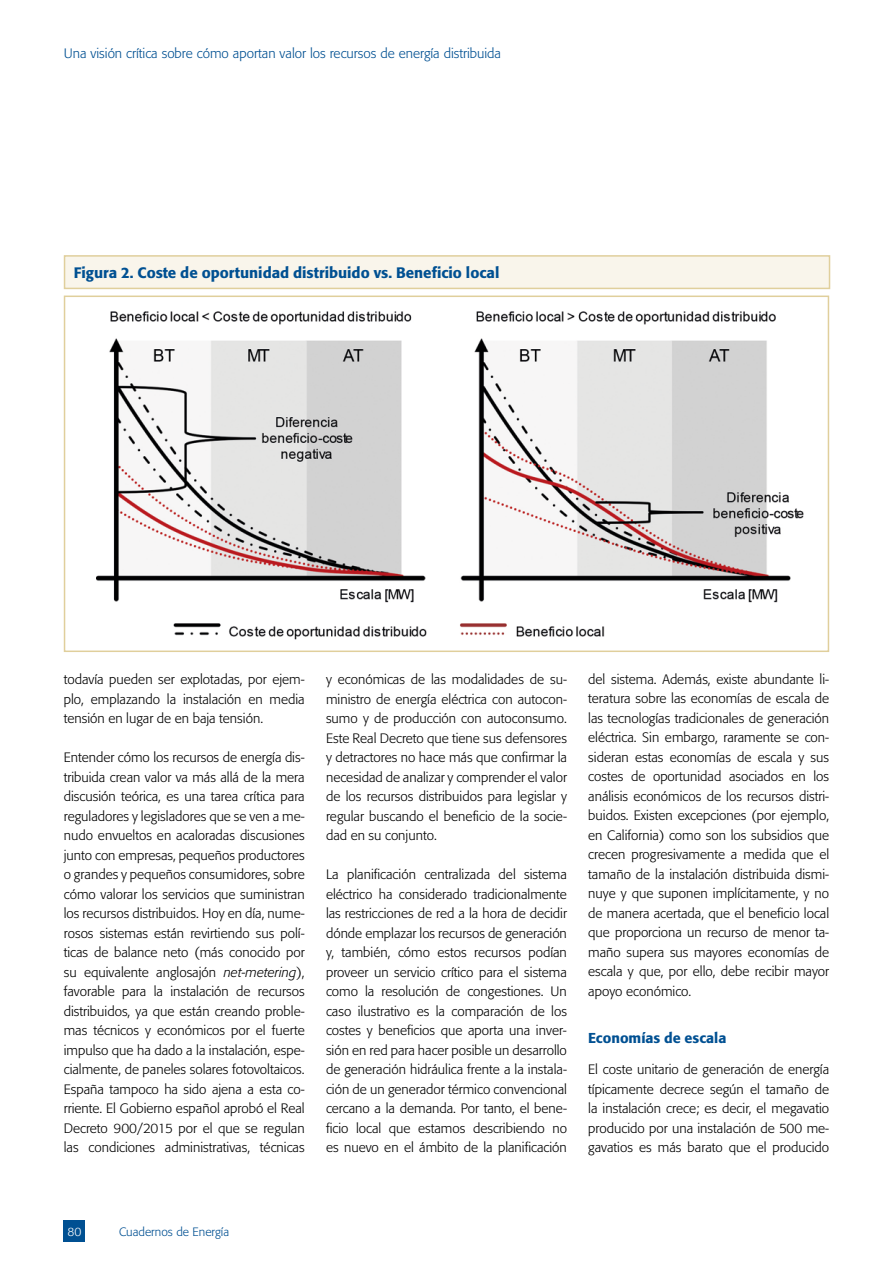
<style>
.page{position:relative;width:893px;height:1263px;background:#fff}
.page>*{position:absolute;margin:0;border:0;box-sizing:border-box;transform-origin:0 0}
.t1{font:500 15px "Formata";color:#005092}
.t2{font:500 14.25px "Formata";color:#005092}
.t3{font:300 13.5px/19.5px "Formata";color:#000;text-align:justify}
.t4{font:300 13.5px "Formata";color:#005092}
.t5{font:300 12px "Formata";color:#005092}
.t6{font:300 12px "Formata";color:#fff}
.s1{font-style:italic}
</style>
<div class="page">
<div style="left:64px;top:1220px;width:21px;height:22px;background:#005092"></div>
<div style="left:65px;top:256px;width:764px;height:32px;background:#f9f5eb"></div>
<div style="left:64px;top:255px;width:766px;height:34px;border:2px solid #e0cf9c"></div>
<img style="left:97px;top:311px;width:707px;height:329px">
<div style="left:64px;top:296px;width:765px;height:356px;border:2px solid #e0cf9c"></div>
<p class="t4" style="left:64px;top:46px;width:439px">Una visión crítica sobre cómo aportan valor los recursos de energía distribuida</p>
<p class="t1" style="left:74px;top:264px;width:427px">Figura 2. Coste de oportunidad distribuido vs. Beneficio local</p>
<p class="t3" style="left:64px;top:670px;width:242px">todavía pueden ser explotadas, por ejem&shy;plo, emplazando la instalación en media tensión en lugar de en baja tensión.</p>
<p class="t3" style="left:64px;top:748px;width:242px">Entender cómo los recursos de energía dis&shy;tribuida crean valor va más allá de la mera discusión teórica, es una tarea crítica para reguladores y legisladores que se ven a me&shy;nudo envueltos en acaloradas discusiones junto con empresas, pequeños productores o grandes y pequeños consumidores, sobre cómo valorar los servicios que suministran los recursos distribuidos. Hoy en día, nume&shy;rosos sistemas están revirtiendo sus polí&shy;ticas de balance neto (más conocido por su equivalente anglosajón <span class="s1">net-metering</span>), favorable para la instalación de recursos distribuidos, ya que están creando proble&shy;mas técnicos y económicos por el fuerte impulso que ha dado a la instalación, espe&shy;cialmente, de paneles solares fotovoltaicos.<br>España tampoco ha sido ajena a esta co&shy;rriente. El Gobierno español aprobó el Real Decreto 900/2015 por el que se regulan las condiciones administrativas, técnicas</p>
<p class="t3" style="left:326px;top:670px;width:242px">y económicas de las modalidades de su&shy;ministro de energía eléctrica con autocon&shy;sumo y de producción con autoconsumo.<br>Este Real Decreto que tiene sus defensores y detractores no hace más que confirmar la necesidad de analizar y comprender el valor de los recursos distribuidos para legislar y regular buscando el beneficio de la socie&shy;dad en su conjunto.</p>
<p class="t3" style="left:326px;top:865px;width:242px">La planificación centralizada del sistema eléctrico ha considerado tradicionalmente las restricciones de red a la hora de decidir dónde emplazar los recursos de generación y, también, cómo estos recursos podían proveer un servicio crítico para el sistema como la resolución de congestiones. Un caso ilustrativo es la comparación de los costes y beneficios que aporta una inver&shy;sión en red para hacer posible un desarrollo de generación hidráulica frente a la instala&shy;ción de un generador térmico convencional cercano a la demanda. Por tanto, el bene&shy;ficio local que estamos describiendo no es nuevo en el ámbito de la planificación</p>
<p class="t3" style="left:588px;top:669px;width:242px">del sistema. Además, existe abundante li&shy;teratura sobre las economías de escala de las tecnologías tradicionales de generación eléctrica. Sin embargo, raramente se con&shy;sideran estas economías de escala y sus costes de oportunidad asociados en los análisis económicos de los recursos distri&shy;buidos. Existen excepciones (por ejemplo, en California) como son los subsidios que crecen progresivamente a medida que el tamaño de la instalación distribuida dismi&shy;nuye y que suponen implícitamente, y no de manera acertada, que el beneficio local que proporciona un recurso de menor ta&shy;maño supera sus mayores economías de escala y que, por ello, debe recibir mayor apoyo económico.</p>
<p class="t2" style="left:588px;top:1029px;width:140px">Economías de escala</p>
<p class="t3" style="left:588px;top:1060px;width:242px">El coste unitario de generación de energía típicamente decrece según el tamaño de la instalación crece; es decir, el megavatio producido por una instalación de 500 me&shy;gavatios es más barato que el producido</p>
<p class="t6" style="left:67px;top:1224px;width:15px">80</p>
<p class="t5" style="left:119px;top:1224px;width:112px">Cuadernos de Energía</p>
</div>
